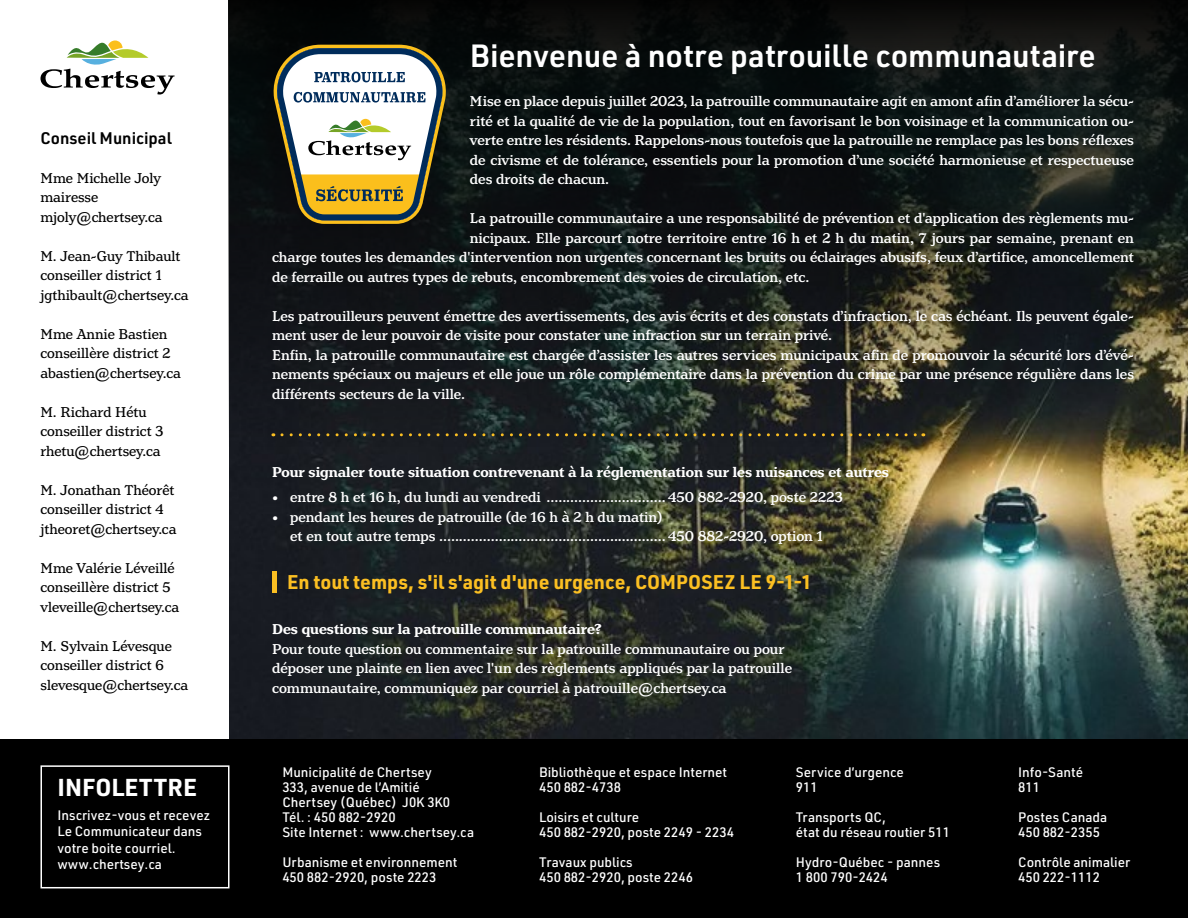
<style>
.page{position:relative;width:1188px;height:918px;background:#fff}
.page>*{position:absolute;margin:0;border:0;box-sizing:border-box;transform-origin:0 0}
.t1{font:600 31.5px "URWDIN";letter-spacing:-.005em;color:#fff}
.t2{font:700 24px "URWDIN";letter-spacing:.01em;color:#fff}
.t3{font:700 19.5px "URWDIN";color:#fbbf22}
.t4{font:600 16.5px "URWDIN";color:#000}
.t5{font:500 15px/19.5px "Henriette";color:#fff}
.t6{font:15px/19.5px "Henriette";color:#000}
.t7{font:700 15px "Henriette";color:#fff}
.t8{font:500 13.5px/15px "URWDIN";color:#fff}
.s1{font-weight:400}
</style>
<div class="page">
<img style="left:230px;top:447px;width:958px;height:293px">
<svg style="left:228px;top:0;width:960px;height:447px;background:#161a19"></svg>
<div style="left:0;top:740px;width:1188px;height:178px;background:#000"></div>
<svg style="left:40px;top:40px;width:135px;height:54px"></svg>
<div style="left:40px;top:765px;width:190px;height:123px;border:2px solid #fff"></div>
<svg style="left:282px;top:433px;width:642px;height:3px;background:#504522"></svg>
<svg style="left:272px;top:45px;width:175px;height:179px"></svg>
<div style="left:272px;top:572px;width:5px;height:21px;background:#fbbf22"></div>
<p class="t4" style="left:40px;top:126px;width:133px">Conseil Municipal</p>
<p class="t6" style="left:40px;top:168px;width:123px">Mme Michelle Joly mairesse mjoly@chertsey.ca</p>
<p class="t6" style="left:40px;top:246px;width:150px">M. Jean-Guy Thibault conseiller district 1 jgthibault@chertsey.ca</p>
<p class="t6" style="left:40px;top:324px;width:142px">Mme Annie Bastien conseillère district 2 abastien@chertsey.ca</p>
<p class="t6" style="left:40px;top:402px;width:124px">M. Richard Hétu conseiller district 3 rhetu@chertsey.ca</p>
<p class="t6" style="left:40px;top:480px;width:137px">M. Jonathan Théorêt conseiller district 4 jtheoret@chertsey.ca</p>
<p class="t6" style="left:40px;top:558px;width:140px">Mme Valérie Léveillé conseillère district 5 vleveille@chertsey.ca</p>
<p class="t6" style="left:40px;top:636px;width:149px">M. Sylvain Lévesque conseiller district 6 slevesque@chertsey.ca</p>
<h2 class="t2" style="left:57px;top:771px;width:141px">INFOLETTRE</h2>
<p class="t8" style="left:57px;top:806px;width:154px;line-height:16.5px">Inscrivez-vous et recevez<br>Le Communicateur dans votre boite courriel. www.chertsey.ca</p>
<h1 class="t1" style="left:470px;top:35px;width:627px">Bienvenue à notre patrouille communautaire</h1>
<p class="t5" style="left:470px;top:92px;width:666px;text-align:justify">Mise en place depuis juillet 2023, la patrouille communautaire agit en amont afin d’améliorer la sécu&shy;rité et la qualité de vie de la population, tout en favorisant le bon voisinage et la communication ou&shy;verte entre les résidents. Rappelons-nous toutefois que la patrouille ne remplace pas les bons réflexes de civisme et de tolérance, essentiels pour la promotion d’une société harmonieuse et respectueuse des droits de chacun.</p>
<p class="t5" style="left:470px;top:209px;width:666px">La patrouille communautaire a une responsabilité de prévention et d'application des règlements mu-</p>
<p class="t5" style="left:470px;top:228px;width:666px">nicipaux. Elle parcourt notre territoire entre 16 h et 2 h du matin, 7 jours par semaine, prenant en</p>
<p class="t5" style="left:272px;top:248px;width:863px">charge toutes les demandes d'intervention non urgentes concernant les bruits ou éclairages abusifs, feux d’artifice, amoncellement</p>
<p class="t5" style="left:272px;top:267px;width:539px">de ferraille ou autres types de rebuts, encombrement des voies de circulation, etc.</p>
<p class="t5" style="left:272px;top:306px;width:863px">Les patrouilleurs peuvent émettre des avertissements, des avis écrits et des constats d’infraction, le cas échéant. Ils peuvent égale&shy;ment user de leur pouvoir de visite pour constater une infraction sur un terrain privé.<br>Enfin, la patrouille communautaire est chargée d’assister les autres services municipaux afin de promouvoir la sécurité lors d’évé&shy;nements spéciaux ou majeurs et elle joue un rôle complémentaire dans la prévention du crime par une présence régulière dans les différents secteurs de la ville.</p>
<p class="t7" style="left:272px;top:463px;width:618px">Pour signaler toute situation contrevenant à la réglementation sur les nuisances et autres</p>
<p class="t5" style="left:272px;top:488px;width:572px"><span class="s1">•</span> entre 8 h et 16 h, du lundi au vendredi .............................. 450 882-2920, poste 2223</p>
<p class="t5" style="left:290px;top:507px;width:535px;text-indent:-18px"><span class="s1">•</span> pendant les heures de patrouille (de 16 h à 2 h du matin)<br>et en tout autre temps ......................................................... 450 882-2920, option 1</p>
<h3 class="t3" style="left:287px;top:569px;width:526px">En tout temps, s'il s'agit d'une urgence, COMPOSEZ LE 9-1-1</h3>
<p class="t7" style="left:272px;top:620px;width:331px">Des questions sur la patrouille communautaire?</p>
<p class="t5" style="left:272px;top:639px;width:522px">Pour toute question ou commentaire sur la patrouille communautaire ou pour déposer une plainte en lien avec l'un des règlements appliqués par la patrouille communautaire, communiquez par courriel à patrouille@chertsey.ca</p>
<p class="t8" style="left:282px;top:764px;width:193px">Municipalité de Chertsey<br>333, avenue de l’Amitié<br>Chertsey (Québec) J0K 3K0<br>Tél. : 450 882-2920<br>Site Internet : www.chertsey.ca</p>
<p class="t8" style="left:282px;top:854px;width:177px">Urbanisme et environnement<br>450 882-2920, poste 2223</p>
<p class="t8" style="left:539px;top:764px;width:190px">Bibliothèque et espace Internet<br>450 882-4738</p>
<p class="t8" style="left:539px;top:809px;width:196px">Loisirs et culture<br>450 882-2920, poste 2249 - 2234</p>
<p class="t8" style="left:539px;top:854px;width:156px">Travaux publics<br>450 882-2920, poste 2246</p>
<p class="t8" style="left:796px;top:764px;width:110px">Service d’urgence<br>911</p>
<p class="t8" style="left:796px;top:809px;width:156px">Transports QC,<br>état du réseau routier 511</p>
<p class="t8" style="left:796px;top:854px;width:146px">Hydro-Québec - pannes<br>1 800 790-2424</p>
<p class="t8" style="left:1018px;top:764px;width:66px">Info-Santé<br>811</p>
<p class="t8" style="left:1018px;top:809px;width:91px">Postes Canada<br>450 882-2355</p>
<p class="t8" style="left:1018px;top:854px;width:114px">Contrôle animalier<br>450 222-1112</p>
</div>
